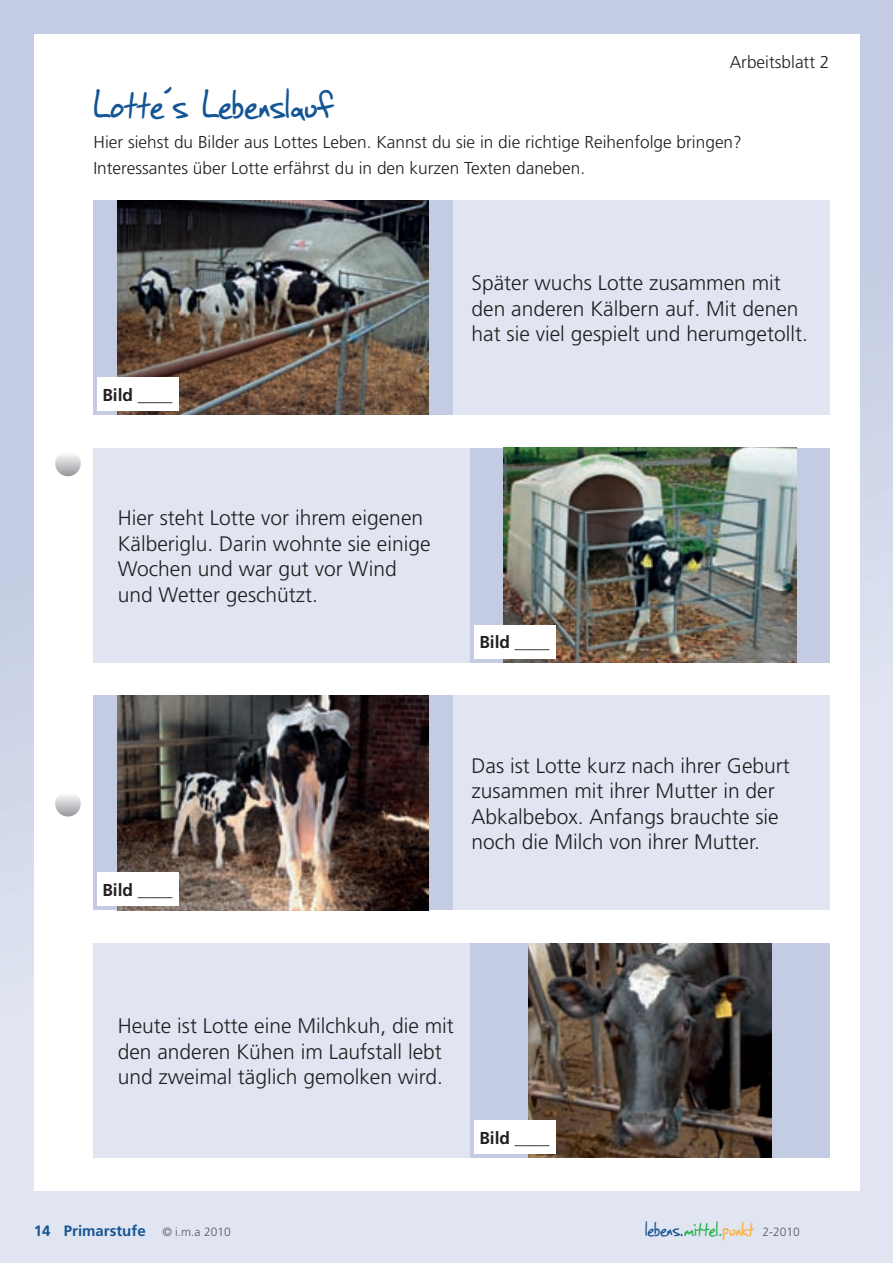
<style>
.page{position:relative;width:893px;height:1263px;background:#fff}
.page>*{position:absolute;margin:0;border:0;box-sizing:border-box;transform-origin:0 0}
.t1{font:45px "SF Grunge Sans";letter-spacing:.02em;color:#145596}
.t2{font:22.5px "SF Grunge Sans";letter-spacing:.01em;color:#145596}
.t3{font:300 21px/25.5px "Frutiger";color:#231f20}
.t4{font:300 17.25px/25.8px "Frutiger";color:#231f20}
.t5{font:700 17.25px "Frutiger";color:#231f20}
.t6{font:700 15px "Frutiger";color:#145596}
.s1{font-weight:300}
.s2{font-weight:300;font-size:12px;color:#57585a}
.s3{color:#23b24b}
.s4{color:#fbae3a}
.s5{font-family:"Frutiger";font-weight:300;font-size:12px;color:#57585a}
</style>
<div class="page">
<div style="left:0;top:0;width:892px;height:1263px;background:linear-gradient(to bottom,#bfc7e0,#e5e9f3)"></div>
<div style="left:34px;top:34px;width:825px;height:1156px;background:#fff"></div>
<svg style="left:55px;top:451px;width:26px;height:25px"></svg>
<svg style="left:55px;top:791px;width:26px;height:25px"></svg>
<div style="left:93px;top:200px;width:736px;height:215px;background:#e0e5f1"></div>
<div style="left:93px;top:448px;width:736px;height:214px;background:#e0e5f1"></div>
<div style="left:93px;top:695px;width:736px;height:215px;background:#e0e5f1"></div>
<div style="left:93px;top:943px;width:736px;height:214px;background:#e0e5f1"></div>
<div style="left:470px;top:943px;width:359px;height:214px;background:#c4cce3"></div>
<div style="left:470px;top:448px;width:359px;height:214px;background:#c4cce3"></div>
<div style="left:93px;top:200px;width:359px;height:215px;background:#c4cce3"></div>
<div style="left:93px;top:695px;width:359px;height:215px;background:#c4cce3"></div>
<img style="left:118px;top:200px;width:310px;height:215px">
<img style="left:503px;top:448px;width:293px;height:214px">
<img style="left:118px;top:695px;width:310px;height:215px">
<img style="left:528px;top:943px;width:243px;height:214px">
<div style="left:98px;top:378px;width:81px;height:33px;background:#fff"></div>
<div style="left:98px;top:873px;width:81px;height:33px;background:#fff"></div>
<div style="left:474px;top:625px;width:82px;height:33px;background:#fff"></div>
<div style="left:474px;top:1120px;width:82px;height:33px;background:#fff"></div>
<p class="t4" style="left:729px;top:49px;width:101px">Arbeitsblatt 2</p>
<h1 class="t1" style="left:93px;top:75px;width:241px">Lotte’s Lebenslauf</h1>
<p class="t4" style="left:93px;top:129px;width:649px">Hier siehst du Bilder aus Lottes Leben. Kannst du sie in die richtige Reihenfolge bringen?<br>Interessantes über Lotte erfährst du in den kurzen Texten daneben.</p>
<p class="t5" style="left:102px;top:385px;width:71px">Bild <span class="s1">____</span></p>
<p class="t3" style="left:118px;top:505px;width:314px">Hier steht Lotte vor ihrem eigenen<br>Kälberiglu. Darin wohnte sie einige<br>Wochen und war gut vor Wind und Wetter geschützt.</p>
<p class="t3" style="left:471px;top:270px;width:338px">Später wuchs Lotte zusammen mit den anderen Kälbern auf. Mit denen hat sie viel gespielt und herumgetollt.</p>
<p class="t5" style="left:479px;top:632px;width:71px">Bild <span class="s1">____</span></p>
<p class="t5" style="left:102px;top:880px;width:71px">Bild <span class="s1">____</span></p>
<p class="t3" style="left:471px;top:752px;width:320px">Das ist Lotte kurz nach ihrer Geburt zusammen mit ihrer Mutter in der Abkalbebox. Anfangs brauchte sie noch die Milch von ihrer Mutter.</p>
<p class="t3" style="left:118px;top:1013px;width:338px">Heute ist Lotte eine Milchkuh, die mit den anderen Kühen im Laufstall lebt und zweimal täglich gemolken wird.</p>
<p class="t5" style="left:479px;top:1127px;width:71px">Bild <span class="s1">____</span></p>
<p class="t6" style="left:34px;top:1221px;width:198px">14 Primarstufe <span class="s2">© i.m.a 2010</span></p>
<p class="t2" style="left:645px;top:1214px;width:156px">lebens.<span class="s3">mittel.</span><span class="s4">punkt</span> <span class="s5">2-2010</span></p>
</div>
